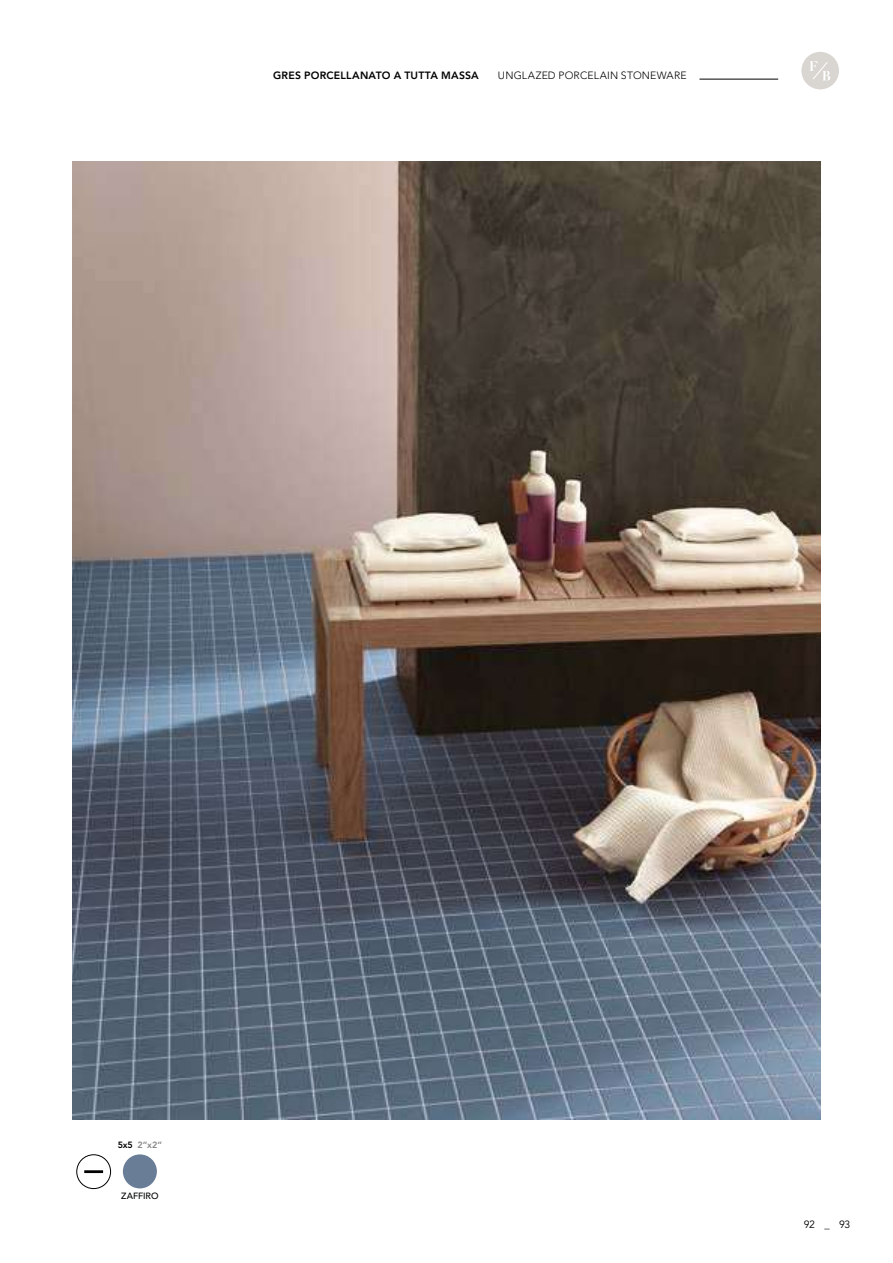
<style>
.page{position:relative;width:893px;height:1263px;background:#fff}
.page>*{position:absolute;margin:0;border:0;box-sizing:border-box;transform-origin:0 0}
.t1{font:800 10.5px "Avenir";letter-spacing:.02em;color:#000}
.t2{font:300 10.5px "Avenir";letter-spacing:.02em;color:#000}
.t3{font:10.5px "Avenir";color:#000}
.t4{font:800 9px "Avenir";color:#878787}
.t5{font:500 9px "Avenir";letter-spacing:-.01em;color:#000}
.s1{color:#000}
</style>
<div class="page">
<div style="left:801px;top:52px;width:38px;height:37px;background:#d9d6d1;border-radius:50%"></div>
<svg style="left:810px;top:61px;width:20px;height:19px"></svg>
<hr style="left:699px;top:79px;width:79px;height:1px;background:#000">
<img style="left:72px;top:162px;width:749px;height:958px">
<div style="left:76px;top:1154px;width:35px;height:35px;border:1px solid #000;border-radius:50%"></div>
<hr style="left:84px;top:1170px;width:19px;height:3px;background:#000">
<div style="left:123px;top:1154px;width:34px;height:34px;background:#6a7d96;border-radius:50%"></div>
<p class="t1" style="left:273px;top:69px;width:207px">GRES PORCELLANATO A TUTTA MASSA</p>
<p class="t2" style="left:498px;top:69px;width:190px">UNGLAZED PORCELAIN STONEWARE</p>
<p class="t4" style="left:118px;top:1139px;width:46px"><span class="s1">5x5</span> 2”x2”</p>
<p class="t5" style="left:121px;top:1191px;width:39px">ZAFFIRO</p>
<p class="t3" style="left:804px;top:1219px;width:48px">92 _ 93</p>
</div>
